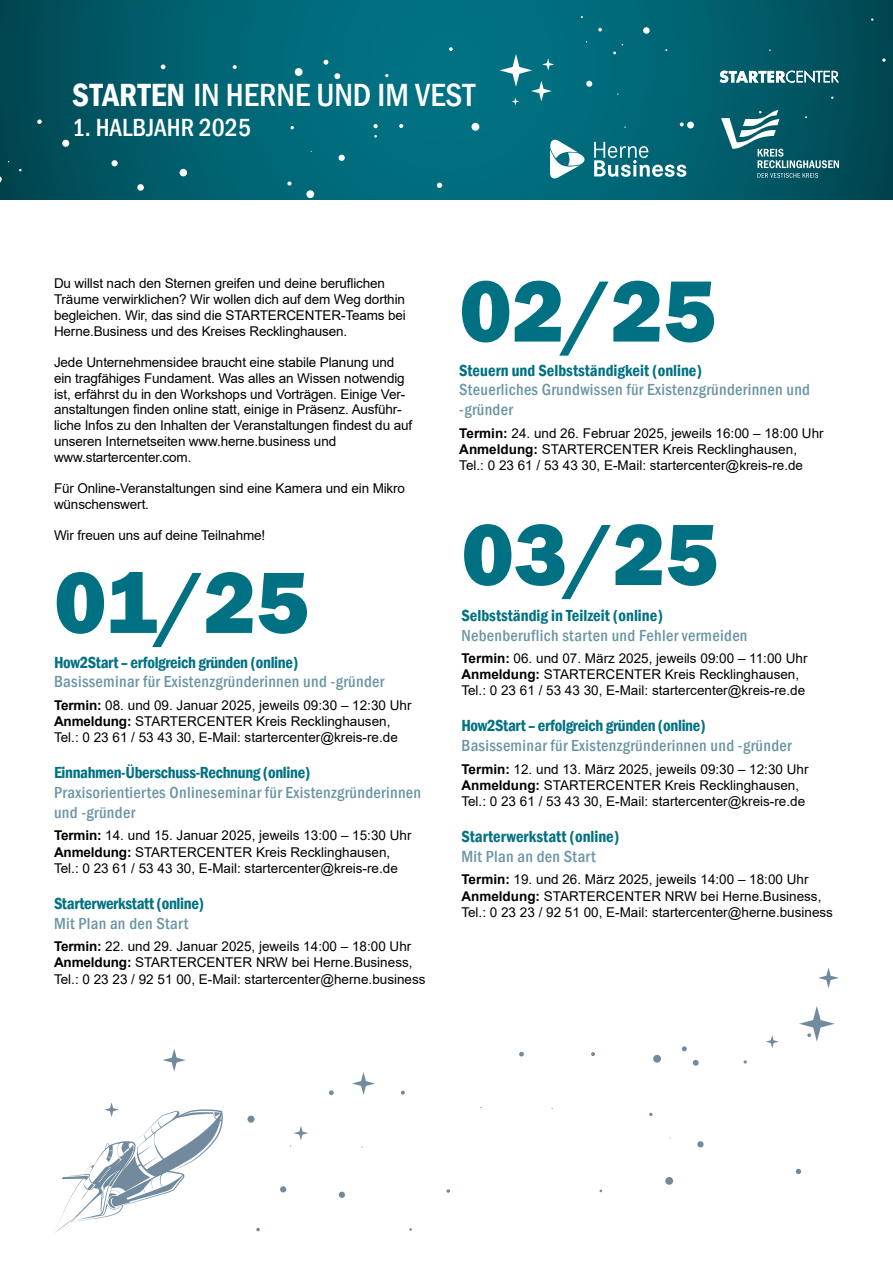
<style>
.page{position:relative;width:893px;height:1263px;background:#fff}
.page>*{position:absolute;margin:0;border:0;box-sizing:border-box;transform-origin:0 0}
.t1{font:800 90px "Franklin Gothic";color:#007183}
.t2{font:500 condensed 33px "Franklin Gothic";color:#fff}
.t3{font:500 condensed 25.5px "Franklin Gothic";color:#fff}
.t4{font:500 condensed 16.5px/19.8px "Franklin Gothic";letter-spacing:.02em;color:#6b95a4}
.t5{font:600 condensed 16.5px "Franklin Gothic";letter-spacing:-.02em;color:#007183}
.t6{font:600 condensed 16.5px "Franklin Gothic";color:#007183}
.t7{font:13.5px/16.2px "Arial";color:#000}
.s1{font-weight:600}
.s2{font-weight:700}
</style>
<div class="page">
<svg style="left:818px;top:967px;width:21px;height:21px"></svg>
<svg style="left:765px;top:1035px;width:14px;height:13px"></svg>
<svg style="left:0;top:0;width:893px;height:200px;background:#00616f"></svg>
<svg style="left:586px;top:81px;width:6px;height:6px"></svg>
<svg style="left:680px;top:122px;width:4px;height:4px"></svg>
<div style="left:687px;top:122px;width:7px;height:6px;background:#fff;border-radius:50%"></div>
<svg style="left:882px;top:58px;width:4px;height:4px"></svg>
<svg style="left:643px;top:27px;width:7px;height:7px"></svg>
<svg style="left:598px;top:28px;width:4px;height:3px"></svg>
<svg style="left:500px;top:54px;width:54px;height:51px;background:#218291"></svg>
<svg style="left:720px;top:70px;width:119px;height:13px"></svg>
<svg style="left:721px;top:110px;width:118px;height:68px;background:#276f7a"></svg>
<svg style="left:550px;top:138px;width:36px;height:42px"></svg>
<svg style="left:594px;top:142px;width:92px;height:35px"></svg>
<svg style="left:401px;top:1091px;width:4px;height:3px"></svg>
<svg style="left:256px;top:1228px;width:4px;height:3px"></svg>
<svg style="left:280px;top:1186px;width:6px;height:6px"></svg>
<svg style="left:329px;top:1090px;width:5px;height:5px"></svg>
<div style="left:247px;top:1116px;width:8px;height:7px;background:#728a9e;border-radius:50%"></div>
<svg style="left:339px;top:1192px;width:6px;height:6px"></svg>
<svg style="left:352px;top:1072px;width:23px;height:23px"></svg>
<svg style="left:290px;top:1126px;width:18px;height:21px"></svg>
<svg style="left:796px;top:1169px;width:5px;height:5px"></svg>
<div style="left:697px;top:1141px;width:7px;height:6px;background:#728a9e;border-radius:50%"></div>
<svg style="left:693px;top:1060px;width:6px;height:6px"></svg>
<svg style="left:799px;top:1006px;width:36px;height:36px"></svg>
<div style="left:665px;top:1177px;width:8px;height:8px;background:#728a9e;border-radius:50%"></div>
<svg style="left:591px;top:1052px;width:4px;height:4px"></svg>
<svg style="left:682px;top:1046px;width:5px;height:5px"></svg>
<div style="left:653px;top:1055px;width:8px;height:8px;background:#728a9e;border-radius:50%"></div>
<svg style="left:649px;top:1113px;width:4px;height:3px"></svg>
<svg style="left:446px;top:1189px;width:4px;height:4px"></svg>
<svg style="left:519px;top:1052px;width:5px;height:4px"></svg>
<svg style="left:163px;top:1048px;width:23px;height:24px"></svg>
<svg style="left:55px;top:1102px;width:168px;height:131px"></svg>
<svg style="left:437px;top:183px;width:5px;height:5px"></svg>
<svg style="left:339px;top:155px;width:6px;height:6px"></svg>
<svg style="left:399px;top:124px;width:4px;height:4px"></svg>
<svg style="left:334px;top:73px;width:6px;height:6px"></svg>
<svg style="left:449px;top:47px;width:4px;height:4px"></svg>
<svg style="left:373px;top:124px;width:5px;height:4px"></svg>
<svg style="left:287px;top:181px;width:5px;height:5px"></svg>
<div style="left:306px;top:190px;width:8px;height:8px;background:#fff;border-radius:50%"></div>
<div style="left:180px;top:169px;width:7px;height:7px;background:#fff;border-radius:50%"></div>
<svg style="left:233px;top:65px;width:4px;height:4px"></svg>
<svg style="left:323px;top:60px;width:5px;height:5px"></svg>
<div style="left:295px;top:68px;width:8px;height:8px;background:#fff;border-radius:50%"></div>
<div style="left:471px;top:123px;width:8px;height:8px;background:#fff;border-radius:50%"></div>
<div style="left:137px;top:184px;width:7px;height:7px;background:#fff;border-radius:50%"></div>
<div style="left:62px;top:140px;width:7px;height:7px;background:#fff;border-radius:50%"></div>
<div style="left:111px;top:160px;width:7px;height:6px;background:#fff;border-radius:50%"></div>
<svg style="left:37px;top:119px;width:5px;height:5px"></svg>
<svg style="left:161px;top:64px;width:4px;height:5px"></svg>
<svg style="left:0;top:176px;width:2px;height:7px"></svg>
<h2 class="t2" style="left:72px;top:73px;width:404px"><span class="s1">STARTEN</span> IN HERNE UND IM VEST</h2>
<h3 class="t3" style="left:72px;top:110px;width:180px">1. HALBJAHR 2025</h3>
<p class="t7" style="left:54px;top:276px;width:353px;line-height:15.8px">Du willst nach den Sternen greifen und deine beruflichen Träume verwirklichen? Wir wollen dich auf dem Weg dorthin begleichen. Wir, das sind die STARTERCENTER-Teams bei Herne.Business und des Kreises Recklinghausen.</p>
<p class="t7" style="left:54px;top:354px;width:360px;line-height:15.8px">Jede Unternehmensidee braucht eine stabile Planung und ein tragfähiges Fundament. Was alles an Wissen notwendig ist, erfährst du in den Workshops und Vorträgen. Einige Ver&shy;anstaltungen finden online statt, einige in Präsenz. Ausführ&shy;liche Infos zu den Inhalten der Veranstaltungen findest du auf unseren Internetseiten www.herne.business und www.startercenter.com.</p>
<p class="t7" style="left:54px;top:480px;width:353px;line-height:15.8px">Für Online-Veranstaltungen sind eine Kamera und ein Mikro wünschenswert.</p>
<p class="t7" style="left:54px;top:527px;width:213px">Wir freuen uns auf deine Teilnahme!</p>
<h1 class="t1" style="left:54px;top:544px;width:257px">01/25</h1>
<p class="t5" style="left:54px;top:651px;width:246px">How2Start – erfolgreich gründen (online)</p>
<p class="t4" style="left:54px;top:672px;width:332px">Basisseminar für Existenzgründerinnen und -gründer</p>
<p class="t7" style="left:54px;top:697px;width:359px"><span class="s2">Termin:</span> 08. und 09. Januar 2025, jeweils 09:30 – 12:30 Uhr<br><span class="s2">Anmeldung:</span> STARTERCENTER Kreis Recklinghausen,<br>Tel.: 0 23 61 / 53 43 30, E-Mail: startercenter@kreis-re.de</p>
<p class="t5" style="left:54px;top:762px;width:258px">Einnahmen-Überschuss-Rechnung (online)</p>
<p class="t4" style="left:54px;top:782px;width:369px">Praxisorientiertes Onlineseminar für Existenzgründerinnen und -gründer</p>
<p class="t7" style="left:54px;top:827px;width:359px"><span class="s2">Termin:</span> 14. und 15. Januar 2025, jeweils 13:00 – 15:30 Uhr<br><span class="s2">Anmeldung:</span> STARTERCENTER Kreis Recklinghausen,<br>Tel.: 0 23 61 / 53 43 30, E-Mail: startercenter@kreis-re.de</p>
<p class="t5" style="left:54px;top:892px;width:152px">Starterwerkstatt (online)</p>
<p class="t4" style="left:54px;top:913px;width:136px">Mit Plan an den Start</p>
<p class="t7" style="left:54px;top:938px;width:373px"><span class="s2">Termin:</span> 22. und 29. Januar 2025, jeweils 14:00 – 18:00 Uhr<br><span class="s2">Anmeldung:</span> STARTERCENTER NRW bei Herne.Business,<br>Tel.: 0 23 23 / 92 51 00, E-Mail: startercenter@herne.business</p>
<h1 class="t1" style="left:459px;top:253px;width:258px">02/25</h1>
<p class="t6" style="left:459px;top:359px;width:244px">Steuern und Selbstständigkeit (online)</p>
<p class="t4" style="left:459px;top:380px;width:352px">Steuerliches Grundwissen für Existenzgründerinnen und -gründer</p>
<p class="t7" style="left:459px;top:425px;width:366px"><span class="s2">Termin:</span> 24. und 26. Februar 2025, jeweils 16:00 – 18:00 Uhr<br><span class="s2">Anmeldung:</span> STARTERCENTER Kreis Recklinghausen,<br>Tel.: 0 23 61 / 53 43 30, E-Mail: startercenter@kreis-re.de</p>
<h1 class="t1" style="left:461px;top:496px;width:258px">03/25</h1>
<p class="t6" style="left:461px;top:604px;width:203px">Selbstständig in Teilzeit (online)</p>
<p class="t4" style="left:461px;top:625px;width:288px">Nebenberuflich starten und Fehler vermeiden</p>
<p class="t7" style="left:461px;top:650px;width:348px"><span class="s2">Termin:</span> 06. und 07. März 2025, jeweils 09:00 – 11:00 Uhr<br><span class="s2">Anmeldung:</span> STARTERCENTER Kreis Recklinghausen,<br>Tel.: 0 23 61 / 53 43 30, E-Mail: startercenter@kreis-re.de</p>
<p class="t5" style="left:461px;top:715px;width:246px">How2Start – erfolgreich gründen (online)</p>
<p class="t4" style="left:461px;top:736px;width:332px">Basisseminar für Existenzgründerinnen und -gründer</p>
<p class="t7" style="left:461px;top:761px;width:349px"><span class="s2">Termin:</span> 12. und 13. März 2025, jeweils 09:30 – 12:30 Uhr<br><span class="s2">Anmeldung:</span> STARTERCENTER Kreis Recklinghausen,<br>Tel.: 0 23 61 / 53 43 30, E-Mail: startercenter@kreis-re.de</p>
<p class="t6" style="left:461px;top:826px;width:160px">Starterwerkstatt (online)</p>
<p class="t4" style="left:461px;top:846px;width:136px">Mit Plan an den Start</p>
<p class="t7" style="left:461px;top:871px;width:373px"><span class="s2">Termin:</span> 19. und 26. März 2025, jeweils 14:00 – 18:00 Uhr<br><span class="s2">Anmeldung:</span> STARTERCENTER NRW bei Herne.Business,<br>Tel.: 0 23 23 / 92 51 00, E-Mail: startercenter@herne.business</p>
</div>
